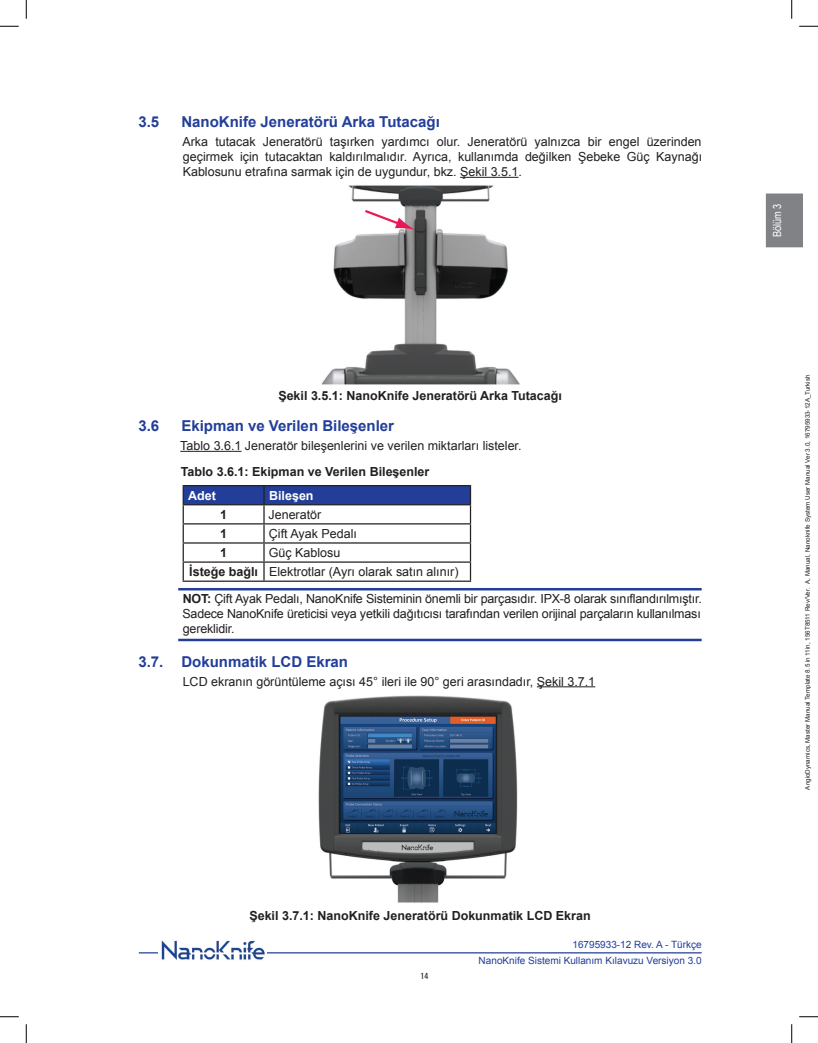
<style>
.page{position:relative;width:818px;height:1043px;background:#fff}
.page>*{position:absolute;margin:0;border:0;box-sizing:border-box;transform-origin:0 0}
.un_subhead{font:700 15px "Arial";color:#223e99}
.un_body_indent{font:12.5px/15px "Arial";color:#231f20;text-align:justify}
.un_caution_indent1{font:12.5px/15px "Arial";letter-spacing:-.015em;color:#231f20;text-align:justify}
.un_figure_title{font:700 12.5px "Arial";color:#231f20}
.un_table_text{font:12.5px "Arial";color:#231f20}
.un_body_indent-2{font:700 12.5px "Arial";color:#231f20}
.un_table_text-2{font:700 12.5px "Arial";color:#231f20}
.un_table_title_2{font:700 12.5px "Arial";color:#fff}
.t1{font:11.25px "Arial Narrow";color:#fff}
.t2{font:10px/16.1px "Arial";color:#223e99;text-align:right}
.t3{font:condensed 8.75px "Univers LT Std";color:#231f20}
.t4{font:6.25px "Arial";color:#231f20}
.s1{font-weight:700}
</style>
<div class="page">
<div style="left:765px;top:193px;width:37px;height:54px;background:#808285"></div>
<hr style="left:139px;top:952px;width:562px;height:1px;background:#223e99">
<img style="left:159px;top:940px;width:108px;height:20px">
<hr style="left:460px;top:177px;width:58px;height:1px;background:#231f20">
<hr style="left:180px;top:451px;width:61px;height:1px;background:#231f20">
<hr style="left:178px;top:588px;width:523px;height:2px;background:#223e99">
<hr style="left:178px;top:638px;width:523px;height:3px;background:#223e99">
<hr style="left:537px;top:686px;width:58px;height:1px;background:#231f20">
<img style="left:321px;top:185px;width:199px;height:200px">
<svg style="left:182px;top:485px;width:289px;height:95px"></svg>
<hr style="left:182px;top:580px;width:82px;height:2px;background:#231f20">
<hr style="left:264px;top:580px;width:207px;height:2px;background:#231f20">
<img style="left:318px;top:695px;width:200px;height:208px">
<svg style="left:0;top:25px;width:19px;height:2px"></svg>
<svg style="left:799px;top:25px;width:19px;height:2px"></svg>
<svg style="left:0;top:1016px;width:19px;height:1px"></svg>
<svg style="left:799px;top:1016px;width:19px;height:1px"></svg>
<svg style="left:25px;top:0;width:2px;height:19px"></svg>
<svg style="left:25px;top:1024px;width:2px;height:18px"></svg>
<svg style="left:791px;top:0;width:1px;height:19px"></svg>
<svg style="left:791px;top:1024px;width:1px;height:18px"></svg>
<p class="un_subhead" style="left:138px;top:112px;width:22px">3.5</p>
<p class="un_subhead" style="left:181px;top:112px;width:260px">NanoKnife Jeneratörü Arka Tutacağı</p>
<p class="un_body_indent" style="left:182px;top:134px;width:521px">Arka tutacak Jeneratörü taşırken yardımcı olur. Jeneratörü yalnızca bir engel üzerinden geçirmek için tutacaktan kaldırılmalıdır. Ayrıca, kullanımda değilken Şebeke Güç Kaynağı Kablosunu etrafına sarmak için de uygundur, bkz. Şekil 3.5.1.</p>
<p class="un_figure_title" style="left:278px;top:387px;width:285px">Şekil 3.5.1: NanoKnife Jeneratörü Arka Tutacağı</p>
<p class="un_subhead" style="left:138px;top:416px;width:22px">3.6</p>
<p class="un_subhead" style="left:181px;top:416px;width:214px">Ekipman ve Verilen Bileşenler</p>
<p class="un_body_indent" style="left:180px;top:438px;width:343px">Tablo 3.6.1 Jeneratör bileşenlerini ve verilen miktarları listeler.</p>
<p class="un_body_indent-2" style="left:181px;top:463px;width:250px">Tablo 3.6.1: Ekipman ve Verilen Bileşenler</p>
<p class="un_table_title_2" style="left:188px;top:487px;width:29px">Adet</p>
<p class="un_table_title_2" style="left:269px;top:487px;width:46px">Bileşen</p>
<p class="un_table_text-2" style="left:220px;top:506px;width:8px">1</p>
<p class="un_table_text" style="left:268px;top:506px;width:54px">Jeneratör</p>
<p class="un_table_text-2" style="left:220px;top:525px;width:8px">1</p>
<p class="un_table_text" style="left:269px;top:525px;width:90px">Çift Ayak Pedalı</p>
<p class="un_table_text-2" style="left:220px;top:544px;width:8px">1</p>
<p class="un_table_text" style="left:269px;top:544px;width:73px">Güç Kablosu</p>
<p class="un_table_text-2" style="left:189px;top:563px;width:70px">İsteğe bağlı</p>
<p class="un_table_text" style="left:269px;top:563px;width:191px">Elektrotlar (Ayrı olarak satın alınır)</p>
<p class="un_caution_indent1" style="left:182px;top:591px;width:521px"><span class="s1">NOT:</span> Çift Ayak Pedalı, NanoKnife Sisteminin önemli bir parçasıdır. IPX-8 olarak sınıflandırılmıştır.<br>Sadece NanoKnife üreticisi veya yetkili dağıtıcısı tarafından verilen orijinal parçaların kullanılması gereklidir.</p>
<p class="un_subhead" style="left:138px;top:651px;width:211px">3.7. Dokunmatik LCD Ekran</p>
<p class="un_body_indent" style="left:183px;top:673px;width:414px">LCD ekranın görüntüleme açısı 45° ileri ile 90° geri arasındadır, Şekil 3.7.1</p>
<p class="un_figure_title" style="left:249px;top:907px;width:343px">Şekil 3.7.1: NanoKnife Jeneratörü Dokunmatik LCD Ekran</p>
<p class="t3" style="left:420px;top:970px;width:9px">14</p>
<p class="t2" style="left:478px;top:936px;width:224px">16795933-12 Rev. A - Türkçe<br>NanoKnife Sistemi Kullanım Kılavuzu Versiyon 3.0</p>
<p class="t1" style="left:769px;top:237px;width:35px;rotate:-90deg">Bölüm 3</p>
<p class="t4" style="left:803px;top:789px;width:416px;rotate:-90deg">AngioDynamics, Master Manual Template 8.5 in 11in, 156T8511 Rev/Ver. A, Manual, Nanoknife System User Manual Ver 3.0, 16795933-12A_Turkish</p>
</div>
